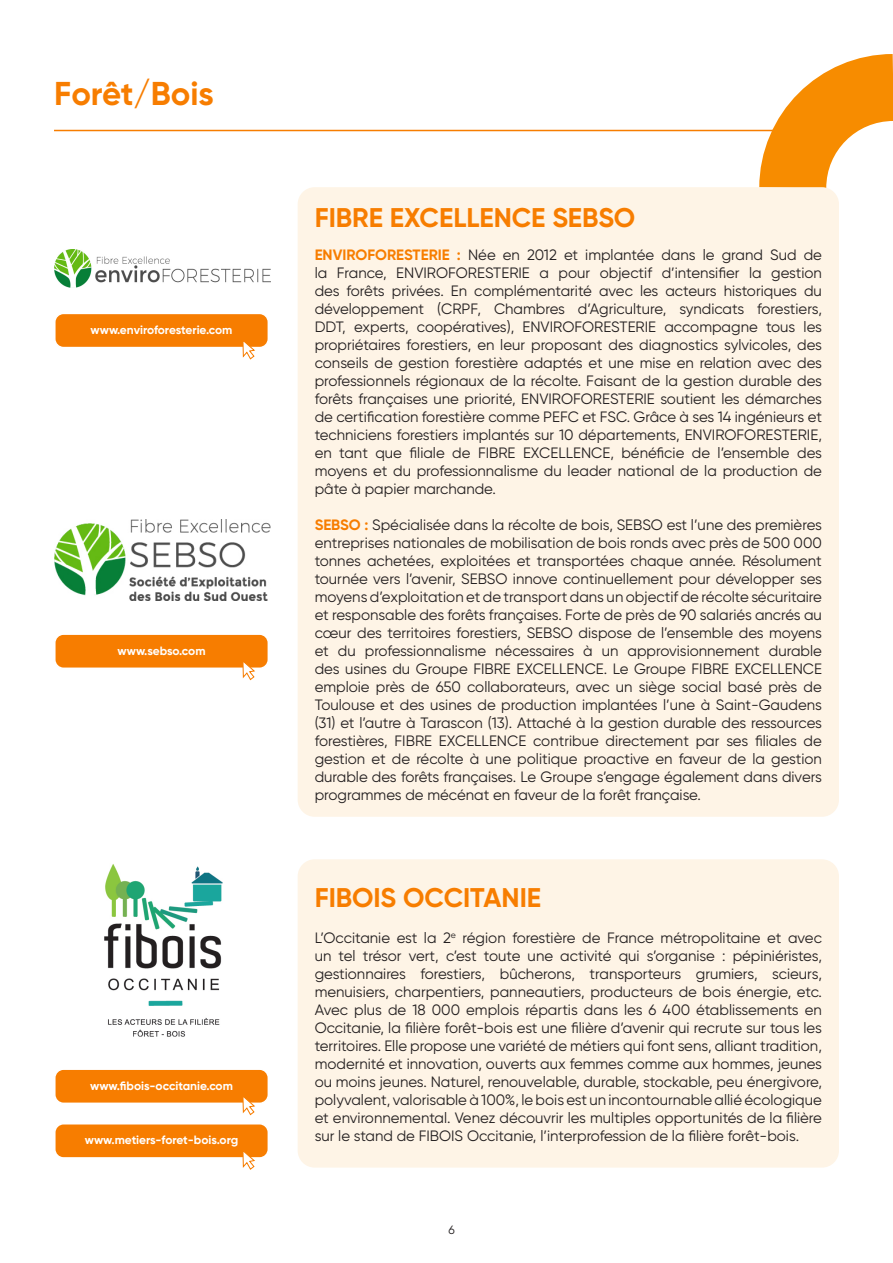
<style>
.page{position:relative;width:893px;height:1263px;background:#fff}
.page>*{position:absolute;margin:0;border:0;box-sizing:border-box;transform-origin:0 0}
.t1{font:700 33px "Gilroy";color:#f77d00}
.t2{font:700 27px "Gilroy";color:#f77d00}
.t3{font:15px/18px "Gilroy";color:#231f20;text-align:justify}
.t4{font:700 12px "Gilroy";color:#fff}
.t5{font:12px "Gilroy";color:#231f20}
.s1{font-weight:700;color:#f77d00}
</style>
<div class="page">
<hr style="left:54px;top:130px;width:785px;height:1px;background:#f77d00">
<svg style="left:726px;top:54px;width:167px;height:134px"></svg>
<div style="left:298px;top:187px;width:541px;height:630px;background:#fef4e6;border-radius:17px"></div>
<img style="left:54px;top:520px;width:217px;height:81px">
<div style="left:55px;top:634px;width:213px;height:34px;background:#f77d00;border-radius:9px"></div>
<div style="left:54px;top:633px;width:215px;height:36px;border:2px solid #fff;border-radius:9px"></div>
<svg style="left:241px;top:662px;width:15px;height:19px"></svg>
<div style="left:55px;top:313px;width:213px;height:35px;background:#f77d00;border-radius:9px"></div>
<div style="left:54px;top:313px;width:215px;height:35px;border:2px solid #fff;border-radius:9px"></div>
<svg style="left:241px;top:342px;width:15px;height:18px"></svg>
<img style="left:54px;top:250px;width:217px;height:37px">
<div style="left:298px;top:859px;width:541px;height:308px;background:#fef4e6;border-radius:17px"></div>
<img style="left:104px;top:864px;width:119px;height:173px">
<div style="left:55px;top:1069px;width:213px;height:34px;background:#f77d00;border-radius:9px"></div>
<div style="left:54px;top:1068px;width:215px;height:36px;border:2px solid #fff;border-radius:9px"></div>
<svg style="left:241px;top:1097px;width:15px;height:19px"></svg>
<div style="left:55px;top:1124px;width:213px;height:34px;background:#f77d00;border-radius:9px"></div>
<div style="left:54px;top:1123px;width:215px;height:36px;border:2px solid #fff;border-radius:9px"></div>
<svg style="left:241px;top:1152px;width:15px;height:18px"></svg>
<p class="t1" style="left:54px;top:73px;width:161px">Forêt/Bois</p>
<p class="t4" style="left:91px;top:322px;width:143px">www.enviroforesterie.com</p>
<p class="t4" style="left:118px;top:643px;width:90px">www.sebso.com</p>
<p class="t4" style="left:90px;top:1078px;width:144px">www.fibois-occitanie.com</p>
<p class="t4" style="left:85px;top:1133px;width:155px">www.metiers-foret-bois.org</p>
<p class="t2" style="left:315px;top:201px;width:322px">FIBRE EXCELLENCE SEBSO</p>
<p class="t3" style="left:315px;top:245px;width:509px"><span class="s1">ENVIROFORESTERIE :</span> Née en 2012 et implantée dans le grand Sud de la France, ENVIROFORESTERIE a pour objectif d’intensifier la gestion des forêts privées. En complémentarité avec les acteurs historiques du développement (CRPF, Chambres d’Agriculture, syndicats forestiers, DDT, experts, coopératives), ENVIROFORESTERIE accompagne tous les propriétaires forestiers, en leur proposant des diagnostics sylvicoles, des conseils de gestion forestière adaptés et une mise en relation avec des professionnels régionaux de la récolte. Faisant de la gestion durable des forêts françaises une priorité, ENVIROFORESTERIE soutient les démarches de certification forestière comme PEFC et FSC. Grâce à ses 14 ingénieurs et techniciens forestiers implantés sur 10 départements, ENVIROFORESTERIE, en tant que filiale de FIBRE EXCELLENCE, bénéficie de l’ensemble des moyens et du professionnalisme du leader national de la production de pâte à papier marchande.</p>
<p class="t3" style="left:315px;top:515px;width:509px"><span class="s1">SEBSO :</span> Spécialisée dans la récolte de bois, SEBSO est l’une des premières entreprises nationales de mobilisation de bois ronds avec près de 500 000 tonnes achetées, exploitées et transportées chaque année. Résolument tournée vers l’avenir, SEBSO innove continuellement pour développer ses moyens d’exploitation et de transport dans un objectif de récolte sécuritaire et responsable des forêts françaises. Forte de près de 90 salariés ancrés au cœur des territoires forestiers, SEBSO dispose de l’ensemble des moyens et du professionnalisme nécessaires à un approvisionnement durable des usines du Groupe FIBRE EXCELLENCE. Le Groupe FIBRE EXCELLENCE emploie près de 650 collaborateurs, avec un siège social basé près de Toulouse et des usines de production implantées l’une à Saint-Gaudens (31) et l’autre à Tarascon (13). Attaché à la gestion durable des ressources forestières, FIBRE EXCELLENCE contribue directement par ses filiales de gestion et de récolte à une politique proactive en faveur de la gestion durable des forêts françaises. Le Groupe s’engage également dans divers programmes de mécénat en faveur de la forêt française.</p>
<p class="t2" style="left:315px;top:881px;width:228px">FIBOIS OCCITANIE</p>
<p class="t3" style="left:315px;top:929px;width:509px">L’Occitanie est la 2<sup>e</sup> région forestière de France métropolitaine et avec un tel trésor vert, c’est toute une activité qui s’organise : pépiniéristes, gestionnaires forestiers, bûcherons, transporteurs grumiers, scieurs, menuisiers, charpentiers, panneautiers, producteurs de bois énergie, etc.<br>Avec plus de 18 000 emplois répartis dans les 6 400 établissements en Occitanie, la filière forêt-bois est une filière d’avenir qui recrute sur tous les territoires. Elle propose une variété de métiers qui font sens, alliant tradition, modernité et innovation, ouverts aux femmes comme aux hommes, jeunes ou moins jeunes. Naturel, renouvelable, durable, stockable, peu énergivore, polyvalent, valorisable à 100%, le bois est un incontournable allié écologique et environnemental. Venez découvrir les multiples opportunités de la filière sur le stand de FIBOIS Occitanie, l’interprofession de la filière forêt-bois.</p>
<p class="t5" style="left:449px;top:1222px;width:8px">6</p>
</div>
